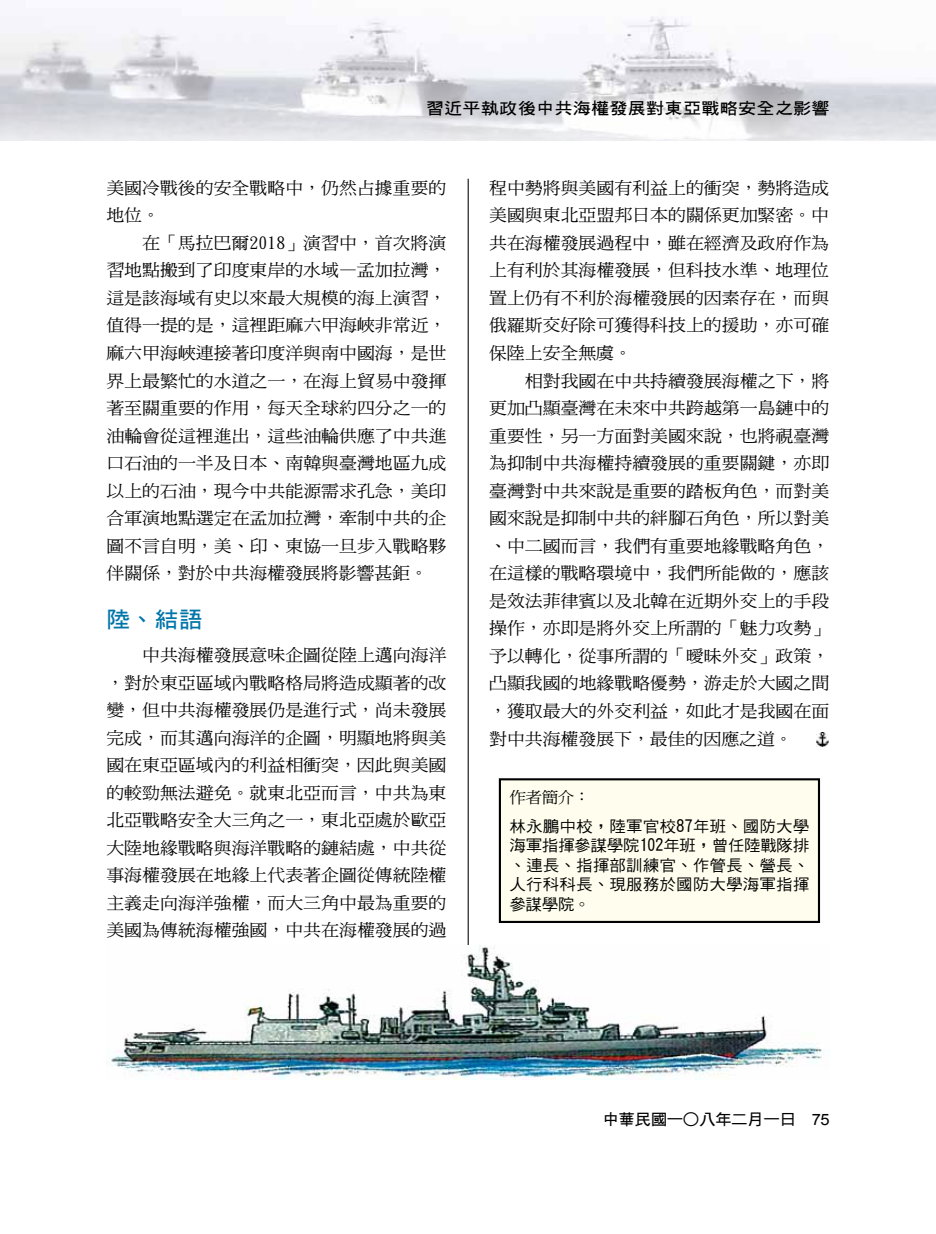
<style>
.page{position:relative;width:936px;height:1234px;background:#fff}
.page>*{position:absolute;margin:0;border:0;box-sizing:border-box;transform-origin:0 0}
.t1{font:22.2px "DF Hei Bd HK BF";color:#0075a9;scale:1.05 1}
.t2{font:16.95px/27.5px "DF Ming Md HK BF";color:#000;text-align:justify;scale:1.05 1}
.t3{font:16.2px "DF Hei Bd HK BF";letter-spacing:.02em;color:#000;scale:1.11 1}
.t4{font:15.6px/19.5px "DF Hei Md HK BF";letter-spacing:.01em;color:#000;text-align:justify;scale:1.05 1}
.t5{font:15.6px "DF Hei Bd HK BF";letter-spacing:-.025em;color:#000;scale:1.05 1}
.t6{font:15.6px "DF Ming Md HK BF";color:#000;scale:1.05 1}
.s1{font-family:"DFN Hei XB HK BF"}
.s2{font-family:"Arial"}
</style>
<div class="page">
<img style="left:0;top:16px;width:935px;height:124px">
<hr style="left:467px;top:179px;width:1px;height:871px;background:#000">
<div style="left:500px;top:779px;width:319px;height:142px;background:#fffeee"></div>
<div style="left:499px;top:778px;width:321px;height:144px;border:2px solid #000"></div>
<img style="left:109px;top:945px;width:713px;height:133px">
<img style="left:816px;top:732px;width:12px;height:14px">
<p class="t3" style="left:426px;top:100px;width:365px">習近平執政後中共海權發展對東亞戰略安全之影響</p>
<p class="t2" style="left:106px;top:174px;width:325px">美國冷戰後的安全戰略中，仍然占據重要的地位。</p>
<p class="t2" style="left:106px;top:229px;width:325px;text-indent:36px">在「馬拉巴爾2018」演習中，首次將演習地點搬到了印度東岸的水域—孟加拉灣，這是該海域有史以來最大規模的海上演習，值得一提的是，這裡距麻六甲海峽非常近，麻六甲海峽連接著印度洋與南中國海，是世界上最繁忙的水道之一，在海上貿易中發揮著至關重要的作用，每天全球約四分之一的油輪會從這裡進出，這些油輪供應了中共進口石油的一半及日本、南韓與臺灣地區九成以上的石油，現今中共能源需求孔急，美印合軍演地點選定在孟加拉灣，牽制中共的企圖不言自明，美、印、東協一旦步入戰略夥伴關係，對於中共海權發展將影響甚鉅。</p>
<h1 class="t1" style="left:106px;top:607px;width:93px">陸、結語</h1>
<p class="t2" style="left:106px;top:641px;width:325px;text-indent:36px">中共海權發展意味企圖從陸上邁向海洋，對於東亞區域內戰略格局將造成顯著的改變，但中共海權發展仍是進行式，尚未發展完成，而其邁向海洋的企圖，明顯地將與美國在東亞區域內的利益相衝突，因此與美國的較勁無法避免。就東北亞而言，中共為東北亞戰略安全大三角之一，東北亞處於歐亞大陸地緣戰略與海洋戰略的鏈結處，中共從事海權發展在地緣上代表著企圖從傳統陸權主義走向海洋強權，而大三角中最為重要的美國為傳統海權強國，中共在海權發展的過</p>
<p class="t2" style="left:489px;top:174px;width:325px">程中勢將與美國有利益上的衝突，勢將造成美國與東北亞盟邦日本的關係更加緊密。中共在海權發展過程中，雖在經濟及政府作為上有利於其海權發展，但科技水準、地理位置上仍有不利於海權發展的因素存在，而與俄羅斯交好除可獲得科技上的援助，亦可確保陸上安全無虞。</p>
<p class="t2" style="left:489px;top:366px;width:325px;text-indent:36px">相對我國在中共持續發展海權之下，將更加凸顯臺灣在未來中共跨越第一島鏈中的重要性，另一方面對美國來說 ，也將視臺灣為抑制中共海權持續發展的重要關鍵，亦即臺灣對中共來說是重要的踏板角色，而對美國來說是抑制中共的絆腳石角色，所以對美、中二國而言，我們有重要地緣戰略角色，在這樣的戰略環境中，我們所能做的，應該是效法菲律賓以及北韓在近期外交上的手段操作，亦即是將外交上所謂的「魅力攻勢」予以轉化，從事所謂的「曖昧外交」政策，凸顯我國的地緣戰略優勢，游走於大國之間，獲取最大的外交利益，如此才是我國在面對中共海權發展下，最佳的因應之道。</p>
<p class="t6" style="left:509px;top:789px;width:78px">作者簡介：</p>
<p class="t4" style="left:509px;top:816px;width:287px">林永鵬中校，陸軍官校87年班、國防大學海軍指揮參謀學院102年班，曾任陸戰隊排、連長、指揮部訓練官、作管長、營長、人行科科長、現服務於國防大學海軍指揮參謀學院。</p>
<p class="t5" style="left:602px;top:1111px;width:218px">中華民國一<span class="s1">○</span>八年二月一日　<span class="s2">75</span></p>
</div>
